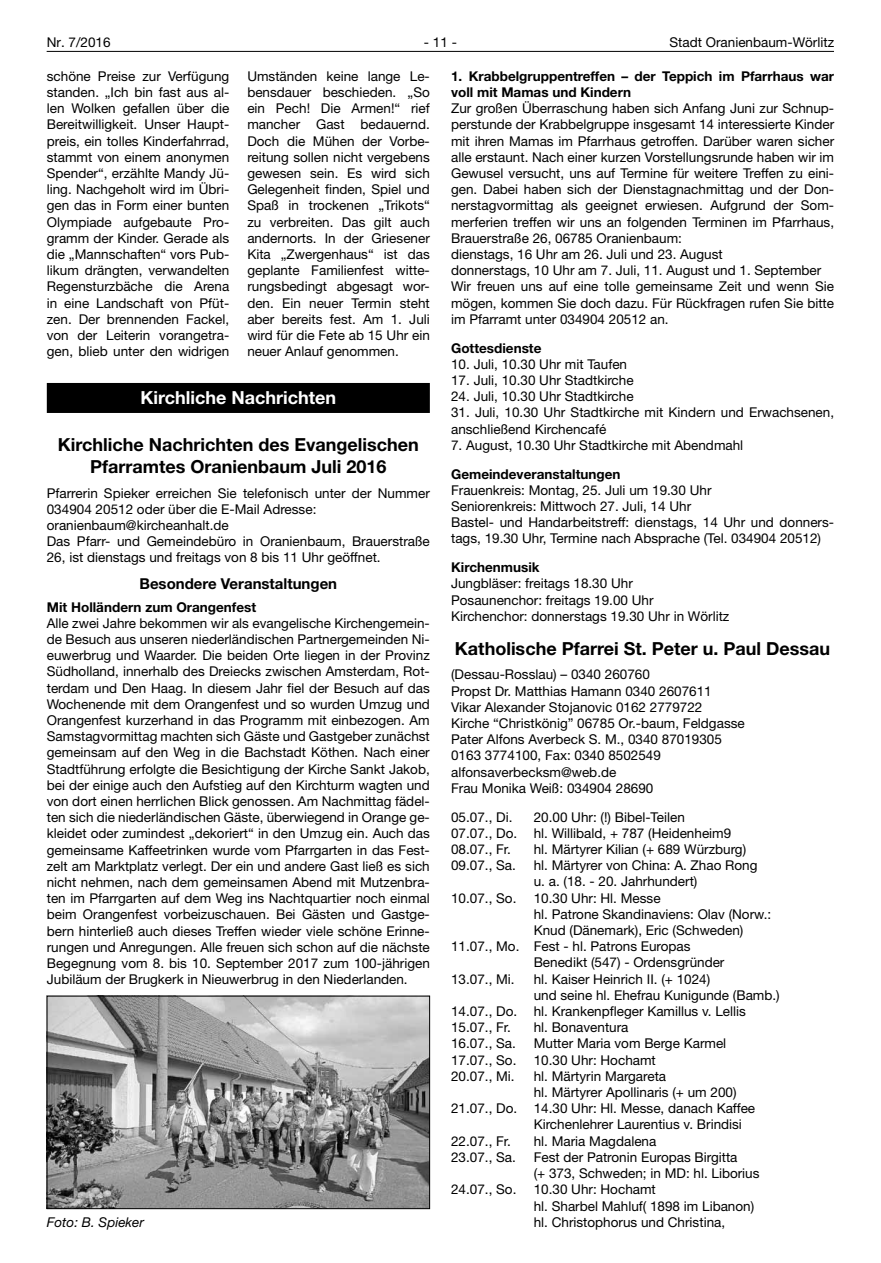
<style>
.page{position:relative;width:881px;height:1263px;background:#fff}
.page>*{position:absolute;margin:0;border:0;box-sizing:border-box;transform-origin:0 0}
.t1{font:700 18px/21.6px "Helvetica Neue LT";color:#000;text-align:center}
.t2{font:700 18px "Helvetica Neue LT";color:#fff}
.t3{font:700 15px "Helvetica Neue LT";color:#000}
.t4{font:13.5px/16.2px "Helvetica Neue LT";color:#000}
.t5{font:700 13.5px/16.2px "Helvetica Neue LT";color:#000}
.t6{font:italic 13.5px "Helvetica Neue LT";color:#000}
</style>
<div class="page">
<hr style="left:47px;top:51px;width:786px;height:1px;background:#000">
<div style="left:47px;top:383px;width:382px;height:30px;background:#000"></div>
<img style="left:49px;top:998px;width:378px;height:209px">
<div style="left:47px;top:996px;width:382px;height:213px;border:1px solid #000"></div>
<p class="t4" style="left:47px;top:34px;width:65px">Nr. 7/2016</p>
<p class="t4" style="left:424px;top:34px;width:35px">- 11 -</p>
<p class="t4" style="left:669px;top:34px;width:166px">Stadt Oranienbaum-Wörlitz</p>
<p class="t4" style="left:47px;top:68px;width:184px;text-align:justify">schöne Preise zur Verfügung standen. „Ich bin fast aus al&shy;len Wolken gefallen über die Bereitwilligkeit. Unser Haupt&shy;preis, ein tolles Kinderfahrrad, stammt von einem anonymen Spender“, erzählte Mandy Jü&shy;ling. Nachgeholt wird im Übri&shy;gen das in Form einer bunten Olympiade aufgebaute Pro&shy;gramm der Kinder. Gerade als die „Mannschaften“ vors Pub&shy;likum drängten, verwandelten Regensturzbäche die Arena in eine Landschaft von Pfüt&shy;zen. Der brennenden Fackel, von der Leiterin vorangetra&shy;gen, blieb unter den widrigen</p>
<p class="t4" style="left:247px;top:68px;width:184px;text-align:justify">Umständen keine lange Le&shy;bensdauer beschieden. „So ein Pech! Die Armen!“ rief mancher Gast bedauernd.<br>Doch die Mühen der Vorbe&shy;reitung sollen nicht vergebens gewesen sein. Es wird sich Gelegenheit finden, Spiel und Spaß in trockenen „Trikots“ zu verbreiten. Das gilt auch andernorts. In der Griesener Kita „Zwergenhaus“ ist das geplante Familienfest witte&shy;rungsbedingt abgesagt wor&shy;den. Ein neuer Termin steht aber bereits fest. Am 1. Juli wird für die Fete ab 15 Uhr ein neuer Anlauf genommen.</p>
<p class="t5" style="left:451px;top:68px;width:384px">1. Krabbelgruppentreffen – der Teppich im Pfarrhaus war voll mit Mamas und Kindern</p>
<p class="t4" style="left:451px;top:100px;width:384px">Zur großen Überraschung haben sich Anfang Juni zur Schnup&shy;perstunde der Krabbelgruppe insgesamt 14 interessierte Kinder mit ihren Mamas im Pfarrhaus getroffen. Darüber waren sicher alle erstaunt. Nach einer kurzen Vorstellungsrunde haben wir im Gewusel versucht, uns auf Termine für weitere Treffen zu eini&shy;gen. Dabei haben sich der Dienstagnachmittag und der Don&shy;nerstagvormittag als geeignet erwiesen. Aufgrund der Som&shy;merferien treffen wir uns an folgenden Terminen im Pfarrhaus, Brauerstraße 26, 06785 Oranienbaum:<br>dienstags, 16 Uhr am 26. Juli und 23. August<br>donnerstags, 10 Uhr am 7. Juli, 11. August und 1. September Wir freuen uns auf eine tolle gemeinsame Zeit und wenn Sie mögen, kommen Sie doch dazu. Für Rückfragen rufen Sie bitte im Pfarramt unter 034904 20512 an.</p>
<p class="t5" style="left:451px;top:339px;width:92px">Gottesdienste</p>
<p class="t4" style="left:451px;top:356px;width:177px">10. Juli, 10.30 Uhr mit Taufen</p>
<p class="t4" style="left:451px;top:372px;width:184px">17. Juli, 10.30 Uhr Stadtkirche</p>
<p class="t4" style="left:451px;top:388px;width:184px">24. Juli, 10.30 Uhr Stadtkirche</p>
<p class="t4" style="left:451px;top:404px;width:384px">31. Juli, 10.30 Uhr Stadtkirche mit Kindern und Erwachsenen, anschließend Kirchencafé</p>
<p class="t4" style="left:451px;top:437px;width:293px">7. August, 10.30 Uhr Stadtkirche mit Abendmahl</p>
<p class="t5" style="left:451px;top:465px;width:171px">Gemeindeveranstaltungen</p>
<p class="t4" style="left:451px;top:482px;width:384px">Frauenkreis: Montag, 25. Juli um 19.30 Uhr<br>Seniorenkreis: Mittwoch 27. Juli, 14 Uhr<br>Bastel- und Handarbeitstreff: dienstags, 14 Uhr und donners&shy;tags, 19.30 Uhr, Termine nach Absprache (Tel. 034904 20512)</p>
<p class="t5" style="left:451px;top:559px;width:90px">Kirchenmusik</p>
<p class="t4" style="left:451px;top:575px;width:280px">Jungbläser: freitags 18.30 Uhr<br>Posaunenchor: freitags 19.00 Uhr<br>Kirchenchor: donnerstags 19.30 Uhr in Wörlitz</p>
<h1 class="t1" style="left:455px;top:637px;width:377px">Katholische Pfarrei St. Peter u. Paul Dessau</h1>
<p class="t4" style="left:451px;top:666px;width:295px">(Dessau-Rosslau) – 0340 260760<br>Propst Dr. Matthias Hamann 0340 2607611<br>Vikar Alexander Stojanovic 0162 2779722<br>Kirche “Christkönig” 06785 Or.-baum, Feldgasse Pater Alfons Averbeck S. M., 0340 87019305<br>0163 3774100, Fax: 0340 8502549 alfonsaverbecksm@web.de<br>Frau Monika Weiß: 034904 28690</p>
<p class="t4" style="left:451px;top:808px;width:63px">05.07., Di.</p>
<h1 class="t2" style="left:140px;top:387px;width:197px">Kirchliche Nachrichten</h1>
<h1 class="t1" style="left:58px;top:434px;width:362px">Kirchliche Nachrichten des Evangelischen<br>Pfarramtes Oranienbaum Juli 2016</h1>
<p class="t4" style="left:47px;top:485px;width:384px">Pfarrerin Spieker erreichen Sie telefonisch unter der Nummer 034904 20512 oder über die E-Mail Adresse: oranienbaum@kircheanhalt.de<br>Das Pfarr- und Gemeindebüro in Oranienbaum, Brauerstraße 26, ist dienstags und freitags von 8 bis 11 Uhr geöffnet.</p>
<p class="t3" style="left:139px;top:574px;width:199px">Besondere Veranstaltungen</p>
<p class="t5" style="left:47px;top:598px;width:211px">Mit Holländern zum Orangenfest</p>
<p class="t4" style="left:47px;top:615px;width:384px;text-align:justify">Alle zwei Jahre bekommen wir als evangelische Kirchengemein&shy;de Besuch aus unseren niederländischen Partnergemeinden Ni&shy;euwerbrug und Waarder. Die beiden Orte liegen in der Provinz Südholland, innerhalb des Dreiecks zwischen Amsterdam, Rot&shy;terdam und Den Haag. In diesem Jahr fiel der Besuch auf das Wochenende mit dem Orangenfest und so wurden Umzug und Orangenfest kurzerhand in das Programm mit einbezogen. Am Samstagvormittag machten sich Gäste und Gastgeber zunächst gemeinsam auf den Weg in die Bachstadt Köthen. Nach einer Stadtführung erfolgte die Besichtigung der Kirche Sankt Jakob, bei der einige auch den Aufstieg auf den Kirchturm wagten und von dort einen herrlichen Blick genossen. Am Nachmittag fädel&shy;ten sich die niederländischen Gäste, überwiegend in Orange ge&shy;kleidet oder zumindest „dekoriert“ in den Umzug ein. Auch das gemeinsame Kaffeetrinken wurde vom Pfarrgarten in das Fest&shy;zelt am Marktplatz verlegt. Der ein und andere Gast ließ es sich nicht nehmen, nach dem gemeinsamen Abend mit Mutzenbra&shy;ten im Pfarrgarten auf dem Weg ins Nachtquartier noch einmal beim Orangenfest vorbeizuschauen. Bei Gästen und Gastge&shy;bern hinterließ auch dieses Treffen wieder viele schöne Erinne&shy;rungen und Anregungen. Alle freuen sich schon auf die nächste Begegnung vom 8. bis 10. September 2017 zum 100-jährigen Jubiläum der Brugkerk in Nieuwerbrug in den Niederlanden.</p>
<p class="t4" style="left:451px;top:808px;width:281px;text-indent:82px">20.00 Uhr: (!) Bibel-Teilen<br>07.07., Do. hl. Willibald, + 787 (Heidenheim9<br>08.07., Fr.</p>
<p class="t4" style="left:533px;top:841px;width:214px">hl. Märtyrer Kilian (+ 689 Würzburg)</p>
<p class="t4" style="left:451px;top:857px;width:66px">09.07., Sa.</p>
<p class="t4" style="left:533px;top:857px;width:225px">hl. Märtyrer von China: A. Zhao Rong u. a. (18. - 20. Jahrhundert)</p>
<p class="t4" style="left:451px;top:889px;width:67px">10.07., So.</p>
<p class="t4" style="left:533px;top:889px;width:128px">10.30 Uhr: Hl. Messe</p>
<p class="t4" style="left:533px;top:906px;width:239px">hl. Patrone Skandinaviens: Olav (Norw.:</p>
<p class="t4" style="left:533px;top:922px;width:211px">Knud (Dänemark), Eric (Schweden)</p>
<p class="t4" style="left:451px;top:938px;width:241px">11.07., Mo. Fest - hl. Patrons Europas</p>
<p class="t4" style="left:533px;top:954px;width:192px">Benedikt (547) - Ordensgründer</p>
<p class="t4" style="left:451px;top:970px;width:65px">13.07., Mi.</p>
<p class="t4" style="left:533px;top:970px;width:178px">hl. Kaiser Heinrich II. (+ 1024)</p>
<p class="t4" style="left:533px;top:987px;width:247px">und seine hl. Ehefrau Kunigunde (Bamb.)</p>
<p class="t4" style="left:451px;top:1003px;width:296px">14.07., Do. hl. Krankenpfleger Kamillus v. Lellis</p>
<p class="t4" style="left:451px;top:1019px;width:61px">15.07., Fr.</p>
<p class="t4" style="left:533px;top:1019px;width:96px">hl. Bonaventura</p>
<p class="t4" style="left:451px;top:1035px;width:66px">16.07., Sa.</p>
<p class="t4" style="left:533px;top:1035px;width:194px">Mutter Maria vom Berge Karmel</p>
<p class="t4" style="left:451px;top:1051px;width:67px">17.07., So.</p>
<p class="t4" style="left:533px;top:1051px;width:124px">10.30 Uhr: Hochamt</p>
<p class="t4" style="left:451px;top:1068px;width:65px">20.07., Mi.</p>
<p class="t4" style="left:533px;top:1068px;width:134px">hl. Märtyrin Margareta</p>
<p class="t4" style="left:533px;top:1084px;width:204px">hl. Märtyrer Apollinaris (+ um 200)</p>
<p class="t4" style="left:451px;top:1100px;width:305px">21.07., Do. 14.30 Uhr: Hl. Messe, danach Kaffee</p>
<p class="t4" style="left:533px;top:1116px;width:210px">Kirchenlehrer Laurentius v. Brindisi</p>
<p class="t4" style="left:451px;top:1132px;width:61px">22.07., Fr.</p>
<p class="t4" style="left:533px;top:1132px;width:124px">hl. Maria Magdalena</p>
<p class="t4" style="left:451px;top:1149px;width:66px">23.07., Sa.</p>
<p class="t4" style="left:533px;top:1149px;width:227px">Fest der Patronin Europas Birgitta<br>(+ 373, Schweden; in MD: hl. Liborius</p>
<p class="t4" style="left:451px;top:1181px;width:67px">24.07., So.</p>
<p class="t4" style="left:533px;top:1181px;width:222px">10.30 Uhr: Hochamt<br>hl. Sharbel Mahluf( 1898 im Libanon) hl. Christophorus und Christina,</p>
<p class="t6" style="left:47px;top:1213px;width:98px">Foto: B. Spieker</p>
</div>
